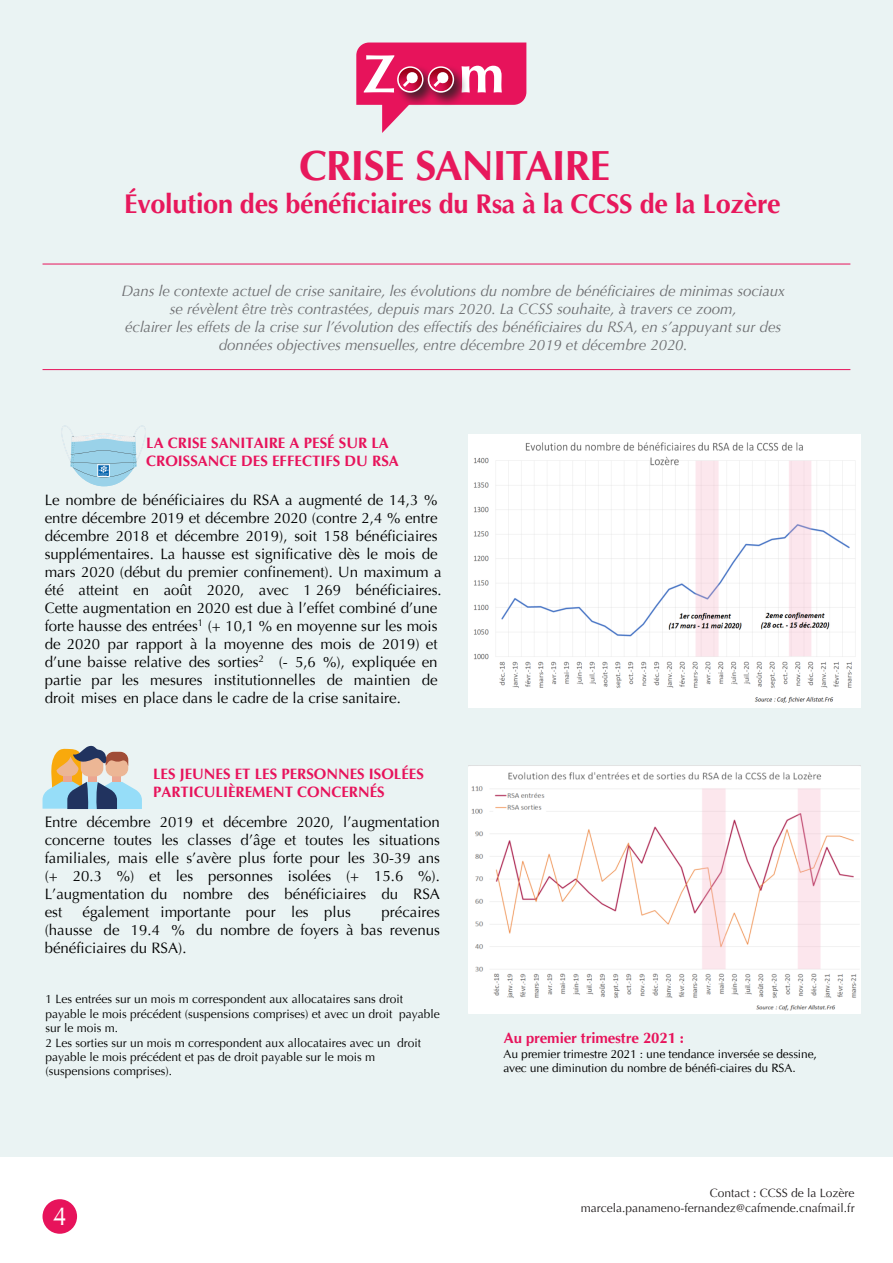
<style>
.page{position:relative;width:893px;height:1263px;background:#fff}
.page>*{position:absolute;margin:0;border:0;box-sizing:border-box;transform-origin:0 0}
.Grand_Titre_ZOMM{font:700 54px "Optima";color:#fff}
.Sous_TITRE_DU_ZOOM{font:700 42px "Optima";letter-spacing:-.03em;color:#e7185c}
.Sous_TITRE_DU_ZOOM-2{font:700 27px "Optima";letter-spacing:-.01em;color:#e7185c}
.t1{font:26.4px "CG Omega";color:#fff;scale:.91 1}
.t2{font:15px/18px "Optima";color:#000;text-align:justify}
.Intro_ZOOM{font:italic 15px/18px "Optima";letter-spacing:-.005em;color:#6c6d70;text-align:center}
.Titre_paragraphe{font:700 15px/18px "Optima";color:#e7135b}
.t3{font:700 15px "CG Omega";letter-spacing:-.005em;color:#e7135b}
.t4{font:12px/14.4px "Optima";color:#000}
.t5{font:12px/14.4px "CG Omega";letter-spacing:-.005em;color:#000}
.contact{font:12px/14.4px "Optima";color:#231f20;text-align:right}
</style>
<div class="page">
<div style="left:0;top:0;width:893px;height:1157px;background:#eaf3f3"></div>
<div style="left:43px;top:1199px;width:34px;height:35px;background:#e7135b;border-radius:50%"></div>
<svg style="left:356px;top:43px;width:170px;height:90px"></svg>
<hr style="left:43px;top:369px;width:807px;height:1px;background:#e7135b">
<hr style="left:43px;top:264px;width:807px;height:1px;background:#e7135b">
<svg style="left:61px;top:425px;width:85px;height:61px"></svg>
<svg style="left:43px;top:745px;width:99px;height:64px"></svg>
<img style="left:468px;top:434px;width:392px;height:274px">
<img style="left:469px;top:765px;width:392px;height:248px">
<p class="Grand_Titre_ZOMM" style="left:363px;top:43px;width:142px">Z m</p>
<p class="Sous_TITRE_DU_ZOOM" style="left:299px;top:142px;width:313px">CRISE SANITAIRE</p>
<p class="Sous_TITRE_DU_ZOOM-2" style="left:124px;top:188px;width:658px">Évolution des bénéficiaires du Rsa à la CCSS de la Lozère</p>
<p class="Intro_ZOOM" style="left:122px;top:282px;width:665px">Dans le contexte actuel de crise sanitaire, les évolutions du nombre de bénéficiaires de minimas sociaux se révèlent être très contrastées, depuis mars 2020. La CCSS souhaite, à travers ce zoom,<br>éclairer les effets de la crise sur l’évolution des effectifs des bénéficiaires du RSA, en s’appuyant sur des données objectives mensuelles, entre décembre 2019 et décembre 2020.</p>
<p class="Titre_paragraphe" style="left:146px;top:434px;width:254px">LA CRISE SANITAIRE A PESÉ SUR LA<br>CROISSANCE DES EFFECTIFS DU RSA</p>
<p class="t2" style="left:45px;top:491px;width:398px;text-align:left">Le nombre de bénéficiaires du RSA a augmenté de 14,3 % entre décembre 2019 et décembre 2020 (contre 2,4 % entre décembre 2018 et décembre 2019), soit 158 bénéficiaires supplémentaires. La hausse est significative dès le mois de mars 2020 (début du premier confinement). Un maximum a été atteint en août 2020, avec 1 269 bénéficiaires.<br>Cette augmentation en 2020 est due à l’effet combiné d’une forte hausse des entrées<sup>1</sup> (+ 10,1 % en moyenne sur les mois de 2020 par rapport à la moyenne des mois de 2019) et d’une baisse relative des sorties<sup>2</sup> (- 5,6 %), expliquée en partie par les mesures institutionnelles de maintien de droit mises en place dans le cadre de la crise sanitaire.</p>
<p class="Titre_paragraphe" style="left:153px;top:765px;width:272px">LES JEUNES ET LES PERSONNES ISOLÉES<br>PARTICULIÈREMENT CONCERNÉS</p>
<p class="t2" style="left:45px;top:813px;width:397px">Entre décembre 2019 et décembre 2020, l’augmentation concerne toutes les classes d’âge et toutes les situations familiales, mais elle s’avère plus forte pour les 30-39 ans (+ 20.3 %) et les personnes isolées (+ 15.6 %).<br>L’augmentation du nombre des bénéficiaires du RSA est</p>
<p class="t2" style="left:83px;top:903px;width:270px">également importante pour les plus</p>
<p class="t2" style="left:45px;top:903px;width:397px;text-indent:337px">précaires (hausse de 19.4 % du nombre de foyers à bas revenus bénéficiaires du RSA).</p>
<p class="t4" style="left:46px;top:992px;width:396px">1 Les entrées sur un mois m correspondent aux allocataires sans droit payable le mois précédent (suspensions comprises) et avec un droit payable sur le mois m.<br>2 Les sorties sur un mois m correspondent aux allocataires avec un droit payable le mois précédent et pas de droit payable sur le mois m (suspensions comprises).</p>
<p class="t1" style="left:53px;top:1200px;width:16px">4</p>
<p class="t3" style="left:504px;top:1028px;width:182px">Au premier trimestre 2021 :</p>
<p class="t5" style="left:503px;top:1047px;width:315px">Au premier trimestre 2021 : une tendance inversée se dessine, avec une diminution du nombre de bénéfi-ciaires du RSA.</p>
<p class="contact" style="left:581px;top:1186px;width:275px">Contact : CCSS de la Lozère marcela.panameno-fernandez@cafmende.cnafmail.fr</p>
</div>
